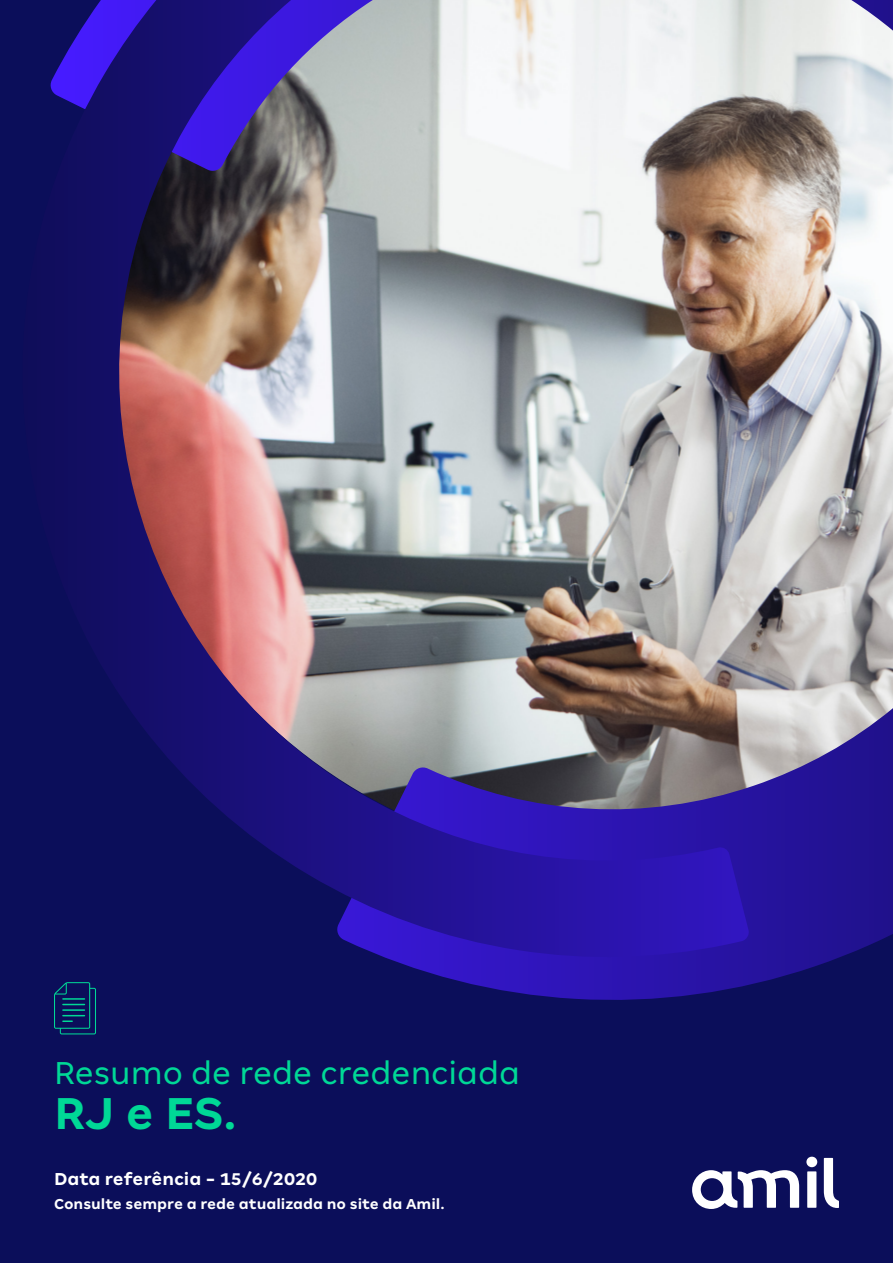
<style>
.page{position:relative;width:893px;height:1263px;background:#0b0e5a}
.page>*{position:absolute;margin:0;border:0;box-sizing:border-box;transform-origin:0 0}
.t1{font:700 49.5px "Amil Typeface";color:#00d896}
.t2{font:35.1px "Amil Typeface";color:#00d896}
.t3{font:700 19.2px "Amil Typeface";color:#fff}
.t4{font:700 15.9px "Amil Typeface";color:#fff}
</style>
<div class="page">
<svg style="left:692px;top:1157px;width:147px;height:52px"></svg>
<svg style="left:395px;top:0;width:498px;height:1000px;background:#928bb1"></svg>
<img style="left:50px;top:0;width:700px;height:961px">
<svg style="left:54px;top:982px;width:42px;height:52px"></svg>
<h2 class="t2" style="left:54px;top:1053px;width:468px">Resumo de rede credenciada</h2>
<h1 class="t1" style="left:54px;top:1084px;width:184px">RJ e ES.</h1>
<p class="t3" style="left:54px;top:1167px;width:265px">Data referência - 15/6/2020</p>
<p class="t4" style="left:54px;top:1194px;width:392px">Consulte sempre a rede atualizada no site da Amil.</p>
</div>
